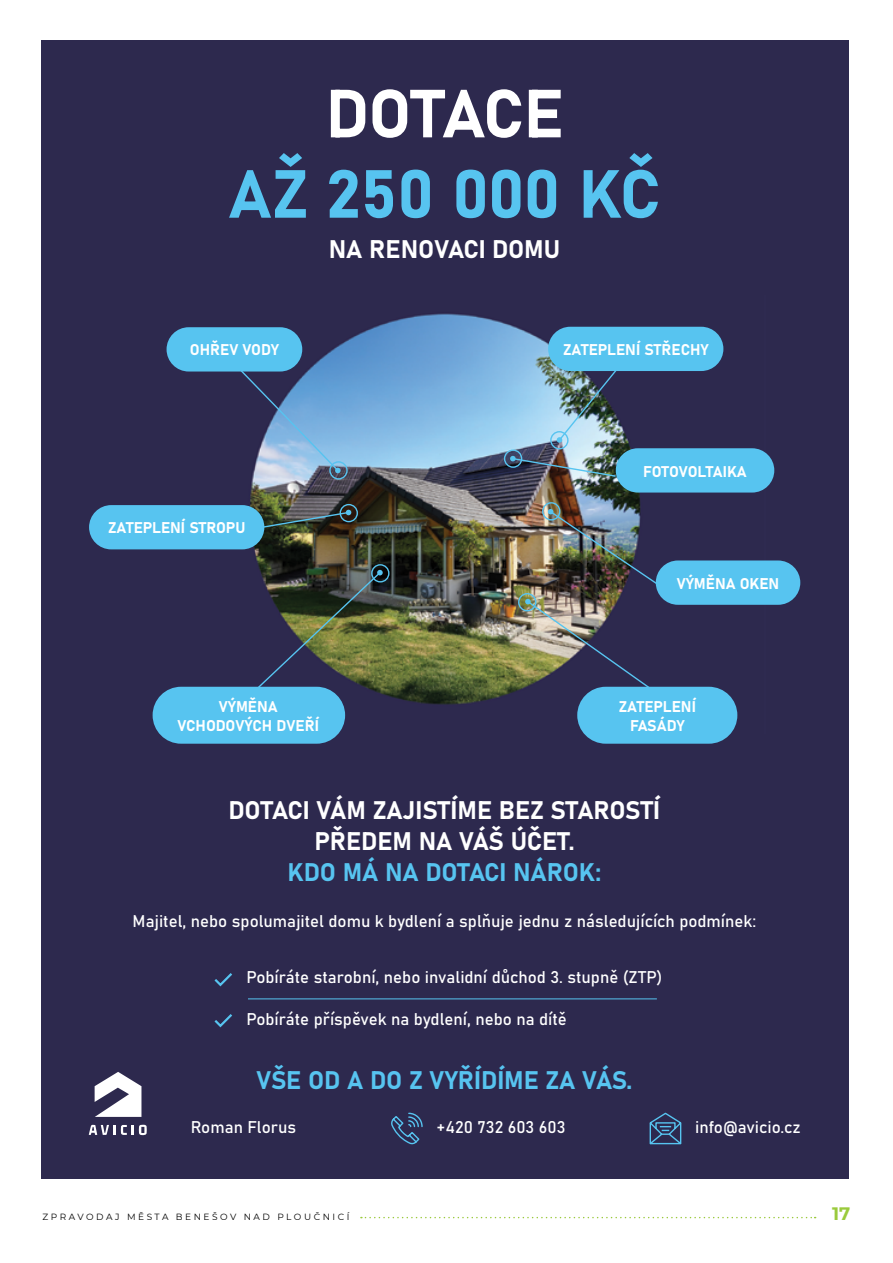
<style>
.page{position:relative;width:893px;height:1263px;background:#fff}
.page>*{position:absolute;margin:0;border:0;box-sizing:border-box;transform-origin:0 0}
.t1{font:66.9px "Bahnschrift";letter-spacing:-.01em;color:#57c4f0}
.t2{font:66.9px "Bahnschrift";letter-spacing:-.02em;color:#fff}
.t3{font:25.05px/30.8px "Bahnschrift";color:#fff;text-align:center}
.t4{font:25.05px "Bahnschrift";letter-spacing:-.01em;color:#57c4f0}
.t5{font:700 18px "Montserrat";color:#9aca3c}
.t6{font:16.8px "Bahnschrift";color:#fff}
.t7{font:15.3px/18.5px "Bahnschrift";color:#fff;text-align:center}
.t8{font:9px "Montserrat";letter-spacing:.28em;color:#000}
</style>
<div class="page">
<svg style="left:361px;top:1217px;width:455px;height:1px"></svg>
<div style="left:41px;top:40px;width:808px;height:1139px;background:#2d294e"></div>
<svg style="left:214px;top:973px;width:18px;height:14px"></svg>
<svg style="left:214px;top:1014px;width:18px;height:14px"></svg>
<hr style="left:248px;top:998px;width:409px;height:1px;background:#57c4f0">
<img style="left:125px;top:313px;width:640px;height:420px">
<svg style="left:232px;top:362px;width:109px;height:111px"></svg>
<img style="left:251px;top:570px;width:132px;height:125px">
<svg style="left:257px;top:510px;width:94px;height:20px;background:#3f493d"></svg>
<img style="left:556px;top:366px;width:73px;height:77px">
<img style="left:510px;top:456px;width:107px;height:22px">
<div style="left:167px;top:327px;width:135px;height:44px;background:#57c4f0;border-radius:22px"></div>
<div style="left:548px;top:327px;width:175px;height:44px;background:#57c4f0;border-radius:22px"></div>
<div style="left:616px;top:448px;width:158px;height:44px;background:#57c4f0;border-radius:22px"></div>
<div style="left:89px;top:505px;width:175px;height:44px;background:#57c4f0;border-radius:22px"></div>
<div style="left:153px;top:687px;width:192px;height:57px;background:#57c4f0;border-radius:28px"></div>
<div style="left:371px;top:564px;width:18px;height:18px;border:1px solid #57c4f0;border-radius:50%"></div>
<div style="left:340px;top:504px;width:18px;height:18px;border:1px solid #57c4f0;border-radius:50%"></div>
<div style="left:329px;top:461px;width:19px;height:19px;border:1px solid #57c4f0;border-radius:50%"></div>
<div style="left:550px;top:431px;width:19px;height:18px;border:1px solid #57c4f0;border-radius:50%"></div>
<div style="left:504px;top:449px;width:18px;height:19px;border:1px solid #57c4f0;border-radius:50%"></div>
<img style="left:548px;top:509px;width:119px;height:82px">
<div style="left:656px;top:560px;width:144px;height:45px;background:#57c4f0;border-radius:22px"></div>
<div style="left:542px;top:502px;width:18px;height:18px;border:1px solid #57c4f0;border-radius:50%"></div>
<div style="left:577px;top:687px;width:160px;height:57px;background:#57c4f0;border-radius:28px"></div>
<img style="left:525px;top:599px;width:134px;height:96px">
<div style="left:518px;top:593px;width:18px;height:18px;border:1px solid #57c4f0;border-radius:50%"></div>
<svg style="left:391px;top:1112px;width:32px;height:33px"></svg>
<svg style="left:649px;top:1112px;width:33px;height:33px"></svg>
<svg style="left:95px;top:1072px;width:46px;height:45px"></svg>
<svg style="left:89px;top:1124px;width:58px;height:11px"></svg>
<h1 class="t2" style="left:326px;top:63px;width:239px">DOTACE</h1>
<h1 class="t1" style="left:228px;top:143px;width:434px">AŽ 250 000 KČ</h1>
<h2 class="t3" style="left:329px;top:232px;width:233px">NA RENOVACI DOMU</h2>
<p class="t7" style="left:190px;top:340px;width:90px">OHŘEV VODY</p>
<p class="t7" style="left:563px;top:339px;width:147px">ZATEPLENÍ STŘECHY</p>
<p class="t7" style="left:108px;top:518px;width:139px">ZATEPLENÍ STROPU</p>
<p class="t7" style="left:177px;top:696px;width:143px">VÝMĚNA<br>VCHODOVÝCH DVEŘÍ</p>
<p class="t7" style="left:643px;top:461px;width:105px">FOTOVOLTAIKA</p>
<p class="t7" style="left:677px;top:573px;width:104px">VÝMĚNA OKEN</p>
<p class="t7" style="left:619px;top:696px;width:79px">ZATEPLENÍ<br>FASÁDY</p>
<h2 class="t3" style="left:229px;top:793px;width:433px">DOTACI VÁM ZAJISTÍME BEZ STAROSTÍ<br>PŘEDEM NA VÁŠ ÚČET.</h2>
<h2 class="t4" style="left:287px;top:853px;width:315px">KDO MÁ NA DOTACI NÁROK:</h2>
<p class="t6" style="left:133px;top:908px;width:625px">Majitel, nebo spolumajitel domu k bydlení a splňuje jednu z následujících podmínek:</p>
<p class="t6" style="left:247px;top:964px;width:417px">Pobíráte starobní, nebo invalidní důchod 3. stupně (ZTP)</p>
<p class="t6" style="left:247px;top:1006px;width:322px">Pobíráte příspěvek na bydlení, nebo na dítě</p>
<h2 class="t4" style="left:257px;top:1061px;width:377px">VŠE OD A DO Z VYŘÍDÍME ZA VÁS.</h2>
<p class="t6" style="left:191px;top:1114px;width:107px">Roman Florus</p>
<p class="t6" style="left:437px;top:1114px;width:130px">+420 732 603 603</p>
<p class="t6" style="left:695px;top:1114px;width:107px">info@avicio.cz</p>
<p class="t8" style="left:43px;top:1211px;width:308px">ZPRAVODAJ MĚSTA BENEŠOV NAD PLOUČNICÍ</p>
<p class="t5" style="left:832px;top:1201px;width:20px">17</p>
</div>
